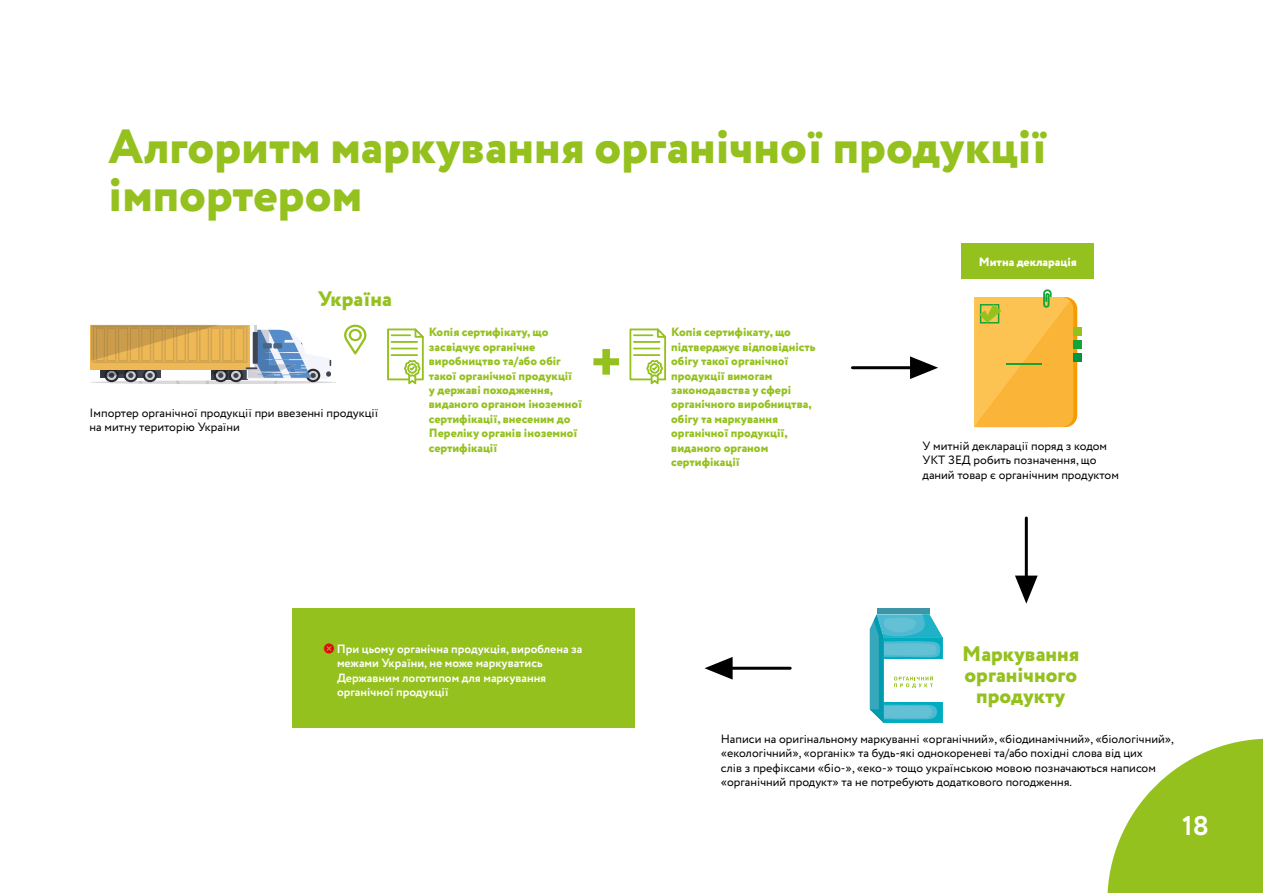
<style>
.page{position:relative;width:1263px;height:893px;background:#fff}
.page>*{position:absolute;margin:0;border:0;box-sizing:border-box;transform-origin:0 0}
.t1{font:800 54px "Circe";color:#95c11f}
.t2{font:800 48px/48px "Circe";color:#95c11f}
.t3{font:700 27px "Circe";color:#fff}
.t4{font:800 21px/21px "Circe";color:#95c11f;text-align:center}
.t5{font:12px/14.4px "Circe";color:#000}
.t6{font:800 12px/14.4px "Circe";color:#95c11f}
.t7{font:700 12px/14.4px "Circe";color:#fff}
.t8{font:800 12px "Circe";color:#fff}
</style>
<div class="page">
<svg style="left:1107px;top:739px;width:156px;height:154px"></svg>
<svg style="left:90px;top:325px;width:246px;height:59px"></svg>
<hr style="left:254px;top:325px;width:3px;height:14px;background:#ced2d3">
<div style="left:253px;top:332px;width:5px;height:32px;background:#404450"></div>
<svg style="left:344px;top:324px;width:23px;height:30px"></svg>
<hr style="left:852px;top:366px;width:64px;height:3px;background:#000">
<svg style="left:910px;top:356px;width:28px;height:23px"></svg>
<hr style="left:1025px;top:518px;width:3px;height:63px;background:#000">
<svg style="left:1015px;top:576px;width:23px;height:28px"></svg>
<hr style="left:727px;top:667px;width:63px;height:3px;background:#000">
<svg style="left:704px;top:657px;width:29px;height:23px"></svg>
<div style="left:1073px;top:327px;width:8px;height:8px;background:#95c11f"></div>
<div style="left:1073px;top:340px;width:8px;height:8px;background:#13a538"></div>
<div style="left:1073px;top:353px;width:8px;height:8px;background:#009641"></div>
<svg style="left:974px;top:289px;width:103px;height:138px;background:#f4bd4c"></svg>
<div style="left:961px;top:243px;width:133px;height:36px;background:#95c11f"></div>
<div style="left:292px;top:609px;width:343px;height:119px;background:#95c11f"></div>
<svg style="left:387px;top:328px;width:37px;height:57px"></svg>
<svg style="left:629px;top:328px;width:38px;height:57px"></svg>
<div style="left:877px;top:609px;width:52px;height:5px;background:#3e95a5"></div>
<svg style="left:870px;top:614px;width:73px;height:109px"></svg>
<h2 class="t2" style="left:109px;top:125px;width:940px">Алгоритм маркування органічної продукції імпортером</h2>
<h3 class="t4" style="left:318px;top:290px;width:75px">Україна</h3>
<p class="t5" style="left:90px;top:406px;width:290px">Імпортер органічної продукції при ввезенні продукції на митну територію України</p>
<p class="t6" style="left:429px;top:326px;width:155px">Копія сертифікату, що засвідчує органічне виробництво та/або обіг такої органічної продукції<br>у державі походження, виданого органом іноземної сертифікації, внесеним до<br>Переліку органів іноземної сертифікації</p>
<p class="t6" style="left:671px;top:326px;width:146px">Копія сертифікату, що підтверджує відповідність обігу такої органічної продукції вимогам законодавства у сфері органічного виробництва, обігу та маркування органічної продукції, виданого органом сертифікації</p>
<h1 class="t1" style="left:590px;top:326px;width:34px">+</h1>
<p class="t8" style="left:979px;top:254px;width:99px">Митна декларація</p>
<p class="t5" style="left:922px;top:439px;width:198px">У митній декларації поряд з кодом<br>УКТ ЗЕД робить позначення, що даний товар є органічним продуктом</p>
<p class="t7" style="left:337px;top:642px;width:247px">При цьому органічна продукція, вироблена за межами України, не може маркуватись Державним логотипом для маркування органічної продукції</p>
<h3 class="t4" style="left:962px;top:644px;width:119px">Маркування органічного продукту</h3>
<p class="t5" style="left:721px;top:732px;width:455px">Написи на оригінальному маркуванні «органічний», «біодинамічний», «біологічний», «екологічний», «органік» та будь-які однокореневі та/або похідні слова від цих<br>слів з префіксами «біо-», «еко-» тощо українською мовою позначаються написом «органічний продукт» та не потребують додаткового погодження.</p>
<h3 class="t3" style="left:1182px;top:807px;width:28px">18</h3>
</div>
